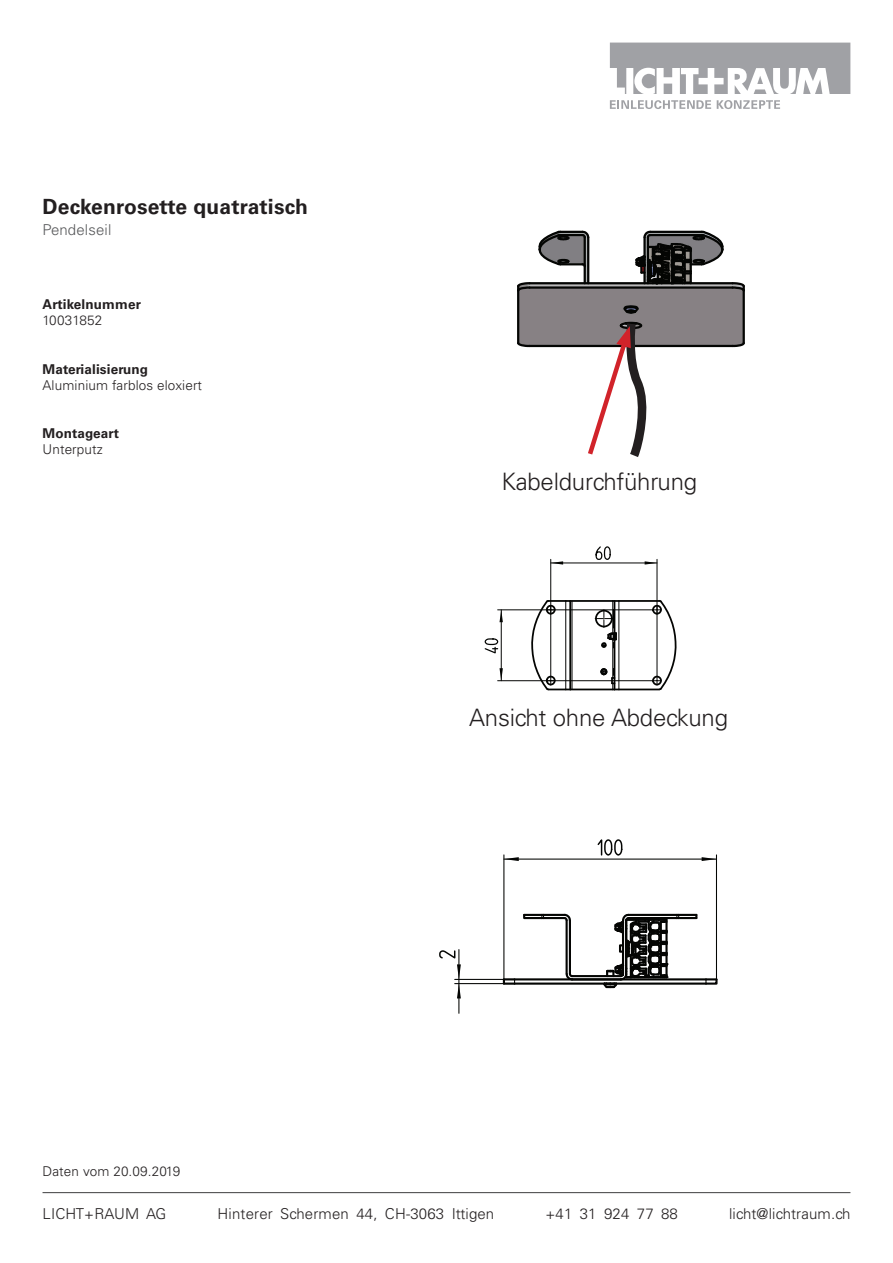
<style>
.page{position:relative;width:893px;height:1263px;background:#fff}
.page>*{position:absolute;margin:0;border:0;box-sizing:border-box;transform-origin:0 0}
.t1{font:300 24px "Univers LT Std";letter-spacing:-.01em;color:#231f20}
.t2{font:700 21px "Univers LT Std";letter-spacing:.01em;color:#231f20}
.t3{font:300 15px "Univers LT Std";letter-spacing:.01em;color:#231f20}
.t4{font:300 15px "Univers LT Std";letter-spacing:.01em;color:#57585a}
.t5{font:300 13.5px "Univers LT Std";letter-spacing:.01em;color:#231f20}
.t6{font:700 13.5px "Univers LT Std";letter-spacing:.01em;color:#231f20}
</style>
<div class="page">
<hr style="left:43px;top:1192px;width:807px;height:1px;background:#3e3e3f">
<svg style="left:610px;top:100px;width:101px;height:9px"></svg>
<svg style="left:717px;top:100px;width:63px;height:9px"></svg>
<svg style="left:610px;top:43px;width:240px;height:51px"></svg>
<svg style="left:517px;top:230px;width:228px;height:118px"></svg>
<svg style="left:484px;top:546px;width:193px;height:145px"></svg>
<svg style="left:439px;top:839px;width:279px;height:175px"></svg>
<svg style="left:584px;top:304px;width:75px;height:153px"></svg>
<h2 class="t2" style="left:43px;top:194px;width:267px">Deckenrosette quatratisch</h2>
<p class="t4" style="left:43px;top:221px;width:70px">Pendelseil</p>
<p class="t6" style="left:43px;top:297px;width:100px">Artikelnummer</p>
<p class="t5" style="left:43px;top:313px;width:61px">10031852</p>
<p class="t6" style="left:43px;top:361px;width:107px">Materialisierung</p>
<p class="t5" style="left:43px;top:377px;width:161px">Aluminium farblos eloxiert</p>
<p class="t6" style="left:43px;top:425px;width:78px">Montageart</p>
<p class="t5" style="left:43px;top:441px;width:62px">Unterputz</p>
<p class="t5" style="left:43px;top:1163px;width:139px">Daten vom 20.09.2019</p>
<h1 class="t1" style="left:501px;top:467px;width:197px">Kabeldurchführung</h1>
<h1 class="t1" style="left:469px;top:703px;width:260px">Ansicht ohne Abdeckung</h1>
<p class="t3" style="left:43px;top:1205px;width:125px">LICHT+RAUM AG</p>
<p class="t3" style="left:218px;top:1205px;width:278px">Hinterer Schermen 44, CH-3063 Ittigen</p>
<p class="t3" style="left:545px;top:1205px;width:134px">+41 31 924 77 88</p>
<p class="t3" style="left:729px;top:1205px;width:123px">licht@lichtraum.ch</p>
</div>
